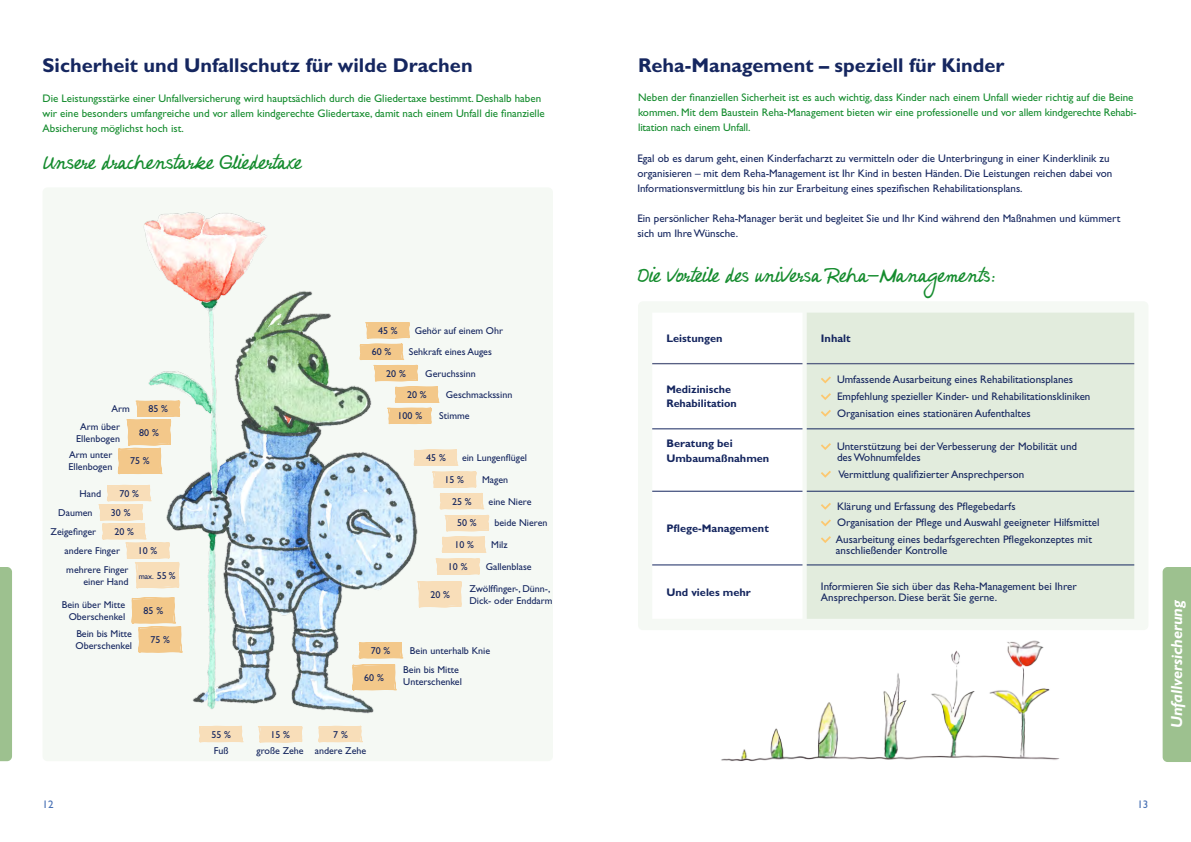
<style>
.page{position:relative;width:1191px;height:842px;background:#fff}
.page>*{position:absolute;margin:0;border:0;box-sizing:border-box;transform-origin:0 0}
.t1{font:700 20px "Gill Sans Std";color:#15265f}
.t2{font:20px "Hakon Handwriting";color:#158c2e}
.t3{font:italic 700 16px "Gill Sans Std";letter-spacing:-.01em;color:#fff}
.t4{font:11px/16.7px "Gill Sans Std";color:#15265f}
.t5{font:11px/15px "Gill Sans Std";color:#158c2e}
.t6{font:700 11px/13.2px "Gill Sans Std";color:#15265f}
.t7{font:11px "Gill Sans Std";color:#4770b4}
.t8{font:10px/12px "Gill Sans Std";color:#15265f}
.t9{font:8px "Gill Sans Std";color:#15265f}
.s1{font-size:10px}
</style>
<div class="page">
<img style="left:721px;top:640px;width:339px;height:121px">
<div style="left:43px;top:187px;width:510px;height:574px;background:#f5f9f4;border-radius:5px"></div>
<img style="left:119px;top:212px;width:325px;height:531px">
<svg style="left:130px;top:596px;width:53px;height:57px"></svg>
<svg style="left:351px;top:642px;width:52px;height:48px"></svg>
<svg style="left:117px;top:400px;width:64px;height:74px"></svg>
<svg style="left:413px;top:449px;width:71px;height:60px"></svg>
<svg style="left:435px;top:515px;width:55px;height:60px"></svg>
<svg style="left:417px;top:581px;width:45px;height:27px"></svg>
<svg style="left:317px;top:726px;width:46px;height:16px"></svg>
<svg style="left:258px;top:726px;width:45px;height:16px"></svg>
<svg style="left:198px;top:726px;width:46px;height:16px"></svg>
<svg style="left:358px;top:322px;width:81px;height:102px"></svg>
<svg style="left:98px;top:485px;width:82px;height:104px"></svg>
<div style="left:638px;top:301px;width:510px;height:329px;background:#f5f9f4;border-radius:5px"></div>
<div style="left:652px;top:313px;width:150px;height:305px;background:#fff"></div>
<div style="left:806px;top:313px;width:328px;height:306px;background:#e2ecdd"></div>
<hr style="left:652px;top:565px;width:150px;height:1px;background:#15265f">
<hr style="left:652px;top:429px;width:150px;height:1px;background:#15265f">
<hr style="left:652px;top:491px;width:150px;height:1px;background:#15265f">
<hr style="left:806px;top:429px;width:328px;height:1px;background:#15265f">
<hr style="left:806px;top:491px;width:328px;height:1px;background:#15265f">
<hr style="left:806px;top:565px;width:328px;height:1px;background:#15265f">
<hr style="left:652px;top:363px;width:150px;height:1px;background:#586184">
<hr style="left:806px;top:363px;width:328px;height:1px;background:#586184">
<svg style="left:821px;top:376px;width:10px;height:7px"></svg>
<svg style="left:821px;top:393px;width:10px;height:7px"></svg>
<svg style="left:821px;top:410px;width:10px;height:7px"></svg>
<svg style="left:821px;top:443px;width:10px;height:7px"></svg>
<svg style="left:821px;top:471px;width:10px;height:7px"></svg>
<svg style="left:821px;top:503px;width:10px;height:7px"></svg>
<svg style="left:821px;top:519px;width:10px;height:7px"></svg>
<svg style="left:821px;top:536px;width:10px;height:7px"></svg>
<div style="left:0;top:567px;width:12px;height:194px;background:#9dc18f"></div>
<div style="left:1162px;top:567px;width:29px;height:195px;background:#9dc18f"></div>
<h1 class="t1" style="left:43px;top:53px;width:432px">Sicherheit und Unfallschutz für wilde Drachen</h1>
<h1 class="t1" style="left:638px;top:53px;width:368px">Reha-Management – speziell für Kinder</h1>
<p class="t5" style="left:638px;top:90px;width:500px">Neben der finanziellen Sicherheit ist es auch wichtig, dass Kinder nach einem Unfall wieder richtig auf die Beine kommen. Mit dem Baustein Reha-Management bieten wir eine professionelle und vor allem kindgerechte Rehabi&shy;litation nach einem Unfall.</p>
<p class="t4" style="left:637px;top:151px;width:476px;line-height:15px">Egal ob es darum geht, einen Kinderfacharzt zu vermitteln oder die Unterbringung in einer Kinderklinik zu organisieren – mit dem Reha-Management ist Ihr Kind in besten Händen. Die Leistungen reichen dabei von<br>Informationsvermittlung bis hin zur Erarbeitung eines spezifischen Rehabilitationsplans.</p>
<p class="t4" style="left:637px;top:211px;width:484px;line-height:15px">Ein persönlicher Reha-Manager berät und begleitet Sie und Ihr Kind während den Maßnahmen und kümmert sich um Ihre Wünsche.</p>
<p class="t5" style="left:43px;top:91px;width:504px">Die Leistungsstärke einer Unfallversicherung wird hauptsächlich durch die Gliedertaxe bestimmt. Deshalb haben wir eine besonders umfangreiche und vor allem kindgerechte Gliedertaxe, damit nach einem Unfall die finanzielle<br>Absicherung möglichst hoch ist.</p>
<h1 class="t2" style="left:43px;top:151px;width:260px">Unsere drachenstarke Gliedertaxe</h1>
<p class="t8" style="left:111px;top:403px;width:20px">Arm</p>
<p class="t8" style="left:76px;top:420px;width:45px;text-align:center">Arm über<br>Ellenbogen</p>
<p class="t8" style="left:148px;top:403px;width:21px">85 %</p>
<p class="t8" style="left:139px;top:426px;width:21px">80 %</p>
<p class="t8" style="left:69px;top:449px;width:45px">Arm unter<br>Ellenbogen</p>
<p class="t8" style="left:130px;top:455px;width:21px">75 %</p>
<p class="t8" style="left:80px;top:487px;width:23px">Hand</p>
<p class="t8" style="left:119px;top:487px;width:21px">70 %</p>
<p class="t8" style="left:58px;top:506px;width:36px">Daumen</p>
<p class="t8" style="left:111px;top:506px;width:21px">30 %</p>
<p class="t8" style="left:51px;top:525px;width:47px">Zeigefinger</p>
<p class="t8" style="left:114px;top:525px;width:21px">20 %</p>
<p class="t8" style="left:65px;top:544px;width:57px">andere Finger</p>
<p class="t8" style="left:138px;top:544px;width:21px">10 %</p>
<p class="t8" style="left:66px;top:563px;width:64px;text-align:right">mehrere Finger einer Hand</p>
<p class="t8" style="left:62px;top:598px;width:65px;text-align:right">Bein über Mitte<br>Oberschenkel</p>
<p class="t9" style="left:139px;top:571px;width:38px">max. <span class="s1">55 %</span></p>
<p class="t8" style="left:144px;top:604px;width:21px">85 %</p>
<p class="t8" style="left:76px;top:627px;width:58px">Bein bis Mitte<br>Oberschenkel</p>
<p class="t8" style="left:150px;top:633px;width:21px">75 %</p>
<p class="t8" style="left:378px;top:324px;width:21px">45 %</p>
<p class="t8" style="left:415px;top:324px;width:90px">Gehör auf einem Ohr</p>
<p class="t8" style="left:372px;top:346px;width:21px">60 %</p>
<p class="t8" style="left:409px;top:346px;width:84px">Sehkraft eines Auges</p>
<p class="t8" style="left:386px;top:367px;width:21px">20 %</p>
<p class="t8" style="left:407px;top:363px;width:70px;line-height:21.4px;text-indent:18px">Geruchssinn<br>20 %</p>
<p class="t8" style="left:446px;top:389px;width:68px">Geschmackssinn</p>
<p class="t8" style="left:397px;top:410px;width:26px">100 %</p>
<p class="t8" style="left:439px;top:410px;width:32px">Stimme</p>
<p class="t8" style="left:426px;top:452px;width:21px">45 %</p>
<p class="t8" style="left:462px;top:452px;width:66px">ein Lungenflügel</p>
<p class="t8" style="left:444px;top:474px;width:21px">15 %</p>
<p class="t8" style="left:452px;top:495px;width:21px">25 %</p>
<p class="t8" style="left:457px;top:517px;width:21px">50 %</p>
<p class="t8" style="left:454px;top:539px;width:21px">10 %</p>
<p class="t8" style="left:448px;top:561px;width:21px">10 %</p>
<p class="t8" style="left:430px;top:589px;width:21px">20 %</p>
<p class="t8" style="left:482px;top:474px;width:28px">Magen</p>
<p class="t8" style="left:488px;top:495px;width:44px">eine Niere</p>
<p class="t8" style="left:494px;top:517px;width:54px">beide Nieren</p>
<p class="t8" style="left:491px;top:539px;width:18px">Milz</p>
<p class="t8" style="left:486px;top:561px;width:47px">Gallenblase</p>
<p class="t8" style="left:469px;top:583px;width:85px">Zwölffinger-, Dünn-,<br>Dick- oder Enddarm</p>
<p class="t8" style="left:371px;top:644px;width:21px">70 %</p>
<p class="t8" style="left:364px;top:671px;width:21px">60 %</p>
<p class="t8" style="left:410px;top:644px;width:82px">Bein unterhalb Knie</p>
<p class="t8" style="left:403px;top:664px;width:60px">Bein bis Mitte<br>Unterschenkel</p>
<p class="t8" style="left:211px;top:728px;width:21px">55 %</p>
<p class="t8" style="left:270px;top:728px;width:21px">15 %</p>
<p class="t8" style="left:333px;top:728px;width:16px">7 %</p>
<p class="t8" style="left:214px;top:744px;width:16px">Fuß</p>
<p class="t8" style="left:257px;top:744px;width:49px">große Zehe</p>
<p class="t8" style="left:315px;top:745px;width:53px">andere Zehe</p>
<h1 class="t2" style="left:637px;top:263px;width:360px">Die Vorteile des uniVersa Reha-Managements:</h1>
<p class="t6" style="left:666px;top:332px;width:58px">Leistungen</p>
<p class="t6" style="left:821px;top:332px;width:31px">Inhalt</p>
<p class="t6" style="left:666px;top:383px;width:72px">Medizinische<br>Rehabilitation</p>
<p class="t4" style="left:837px;top:371px;width:255px">Umfassende Ausarbeitung eines Rehabilitationsplanes<br>Empfehlung spezieller Kinder- und Rehabilitationskliniken<br>Organisation eines stationären Aufenthaltes</p>
<p class="t6" style="left:666px;top:435px;width:104px;line-height:15px">Beratung bei<br>Umbaumaßnahmen</p>
<p class="t4" style="left:837px;top:441px;width:242px;line-height:11px">Unterstützung bei der Verbesserung der Mobilität und des Wohnumfeldes</p>
<p class="t4" style="left:838px;top:466px;width:187px">Vermittlung qualifizierter Ansprechperson</p>
<p class="t6" style="left:666px;top:521px;width:104px">Pflege-Management</p>
<p class="t4" style="left:836px;top:498px;width:265px">Klärung und Erfassung des Pflegebedarfs<br>Organisation der Pflege und Auswahl geeigneter Hilfsmittel<br>Ausarbeitung eines bedarfsgerechten Pflegekonzeptes mit</p>
<p class="t4" style="left:836px;top:542px;width:113px">anschließender Kontrolle</p>
<p class="t6" style="left:666px;top:585px;width:86px">Und vieles mehr</p>
<p class="t4" style="left:821px;top:581px;width:257px;line-height:11px">Informieren Sie sich über das Reha-Management bei Ihrer<br>Ansprechperson. Diese berät Sie gerne.</p>
<p class="t7" style="left:43px;top:798px;width:13px">12</p>
<p class="t7" style="left:1137px;top:798px;width:12px">13</p>
<h2 class="t3" style="left:1167px;top:728px;width:130px;rotate:-90deg">Unfallversicherung</h2>
</div>
